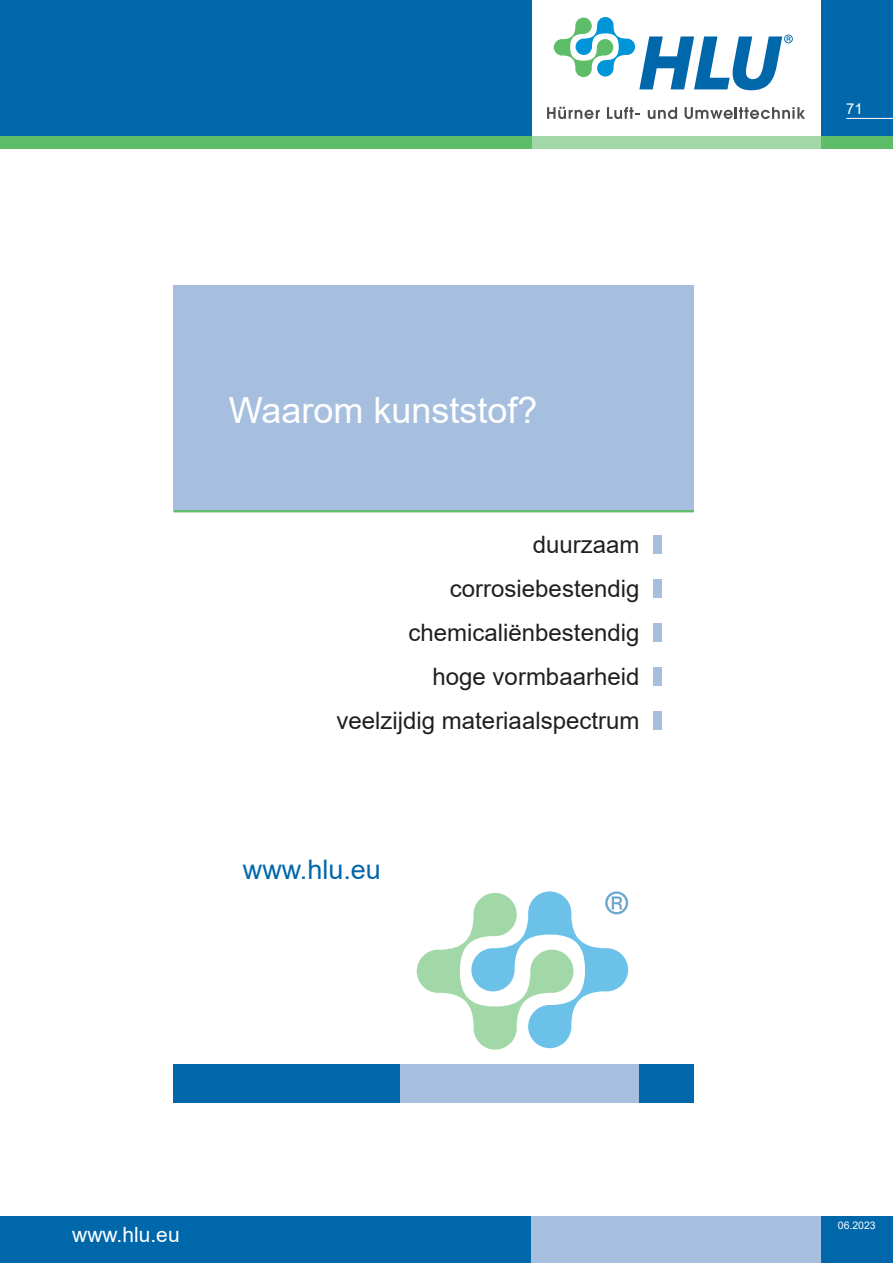
<style>
.page{position:relative;width:893px;height:1263px;background:#fff}
.page>*{position:absolute;margin:0;border:0;box-sizing:border-box;transform-origin:0 0}
.t1{font:36px "Arial";color:#fff}
.t2{font:27px "Arial";color:#0067aa}
.Warum{font:24px "Arial";color:#231f20}
.t3{font:21px "Arial";color:#fff}
.t4{font:15px "Arial";color:#fff}
.t5{font:10.5px "Arial";color:#fff}
</style>
<div class="page">
<div style="left:821px;top:0;width:72px;height:136px;background:#0067aa"></div>
<div style="left:0;top:0;width:531px;height:136px;background:#0067aa"></div>
<hr style="left:846px;top:118px;width:47px;height:1px;background:#fff">
<div style="left:821px;top:1216px;width:72px;height:47px;background:#0067aa"></div>
<div style="left:0;top:1216px;width:531px;height:47px;background:#0067aa"></div>
<div style="left:0;top:136px;width:531px;height:13px;background:#5ebd68"></div>
<div style="left:531px;top:136px;width:290px;height:13px;background:#a2d8a7"></div>
<div style="left:821px;top:136px;width:72px;height:13px;background:#5ebd68"></div>
<div style="left:531px;top:1216px;width:290px;height:47px;background:#a7bfdf"></div>
<hr style="left:173px;top:510px;width:521px;height:2px;background:#5ebd68">
<div style="left:653px;top:536px;width:9px;height:18px;background:#a7bfdf"></div>
<div style="left:653px;top:579px;width:9px;height:18px;background:#a7bfdf"></div>
<div style="left:653px;top:623px;width:9px;height:19px;background:#a7bfdf"></div>
<div style="left:653px;top:667px;width:9px;height:19px;background:#a7bfdf"></div>
<div style="left:173px;top:286px;width:521px;height:224px;background:#a7bfdf"></div>
<div style="left:173px;top:1064px;width:227px;height:38px;background:#0067aa"></div>
<div style="left:400px;top:1064px;width:257px;height:38px;background:#a7bfdf"></div>
<div style="left:639px;top:1064px;width:55px;height:38px;background:#0067aa"></div>
<div style="left:653px;top:711px;width:9px;height:19px;background:#a7bfdf"></div>
<svg style="left:417px;top:891px;width:211px;height:159px"></svg>
<svg style="left:547px;top:107px;width:53px;height:12px"></svg>
<svg style="left:607px;top:107px;width:33px;height:12px"></svg>
<svg style="left:648px;top:107px;width:29px;height:12px"></svg>
<svg style="left:685px;top:107px;width:120px;height:12px"></svg>
<svg style="left:554px;top:17px;width:239px;height:73px"></svg>
<p class="t1" style="left:229px;top:386px;width:310px">Waarom kunststof?</p>
<p class="Warum" style="left:533px;top:528px;width:108px">duurzaam</p>
<p class="Warum" style="left:450px;top:572px;width:191px">corrosiebestendig</p>
<p class="Warum" style="left:409px;top:616px;width:232px">chemicaliënbestendig</p>
<p class="Warum" style="left:433px;top:660px;width:208px">hoge vormbaarheid</p>
<p class="Warum" style="left:337px;top:704px;width:304px">veelzijdig materiaalspectrum</p>
<p class="t2" style="left:243px;top:850px;width:140px">www.hlu.eu</p>
<p class="t3" style="left:72px;top:1220px;width:109px">www.hlu.eu</p>
<p class="t4" style="left:846px;top:98px;width:18px">71</p>
<p class="t5" style="left:838px;top:1218px;width:39px">06.2023</p>
</div>
